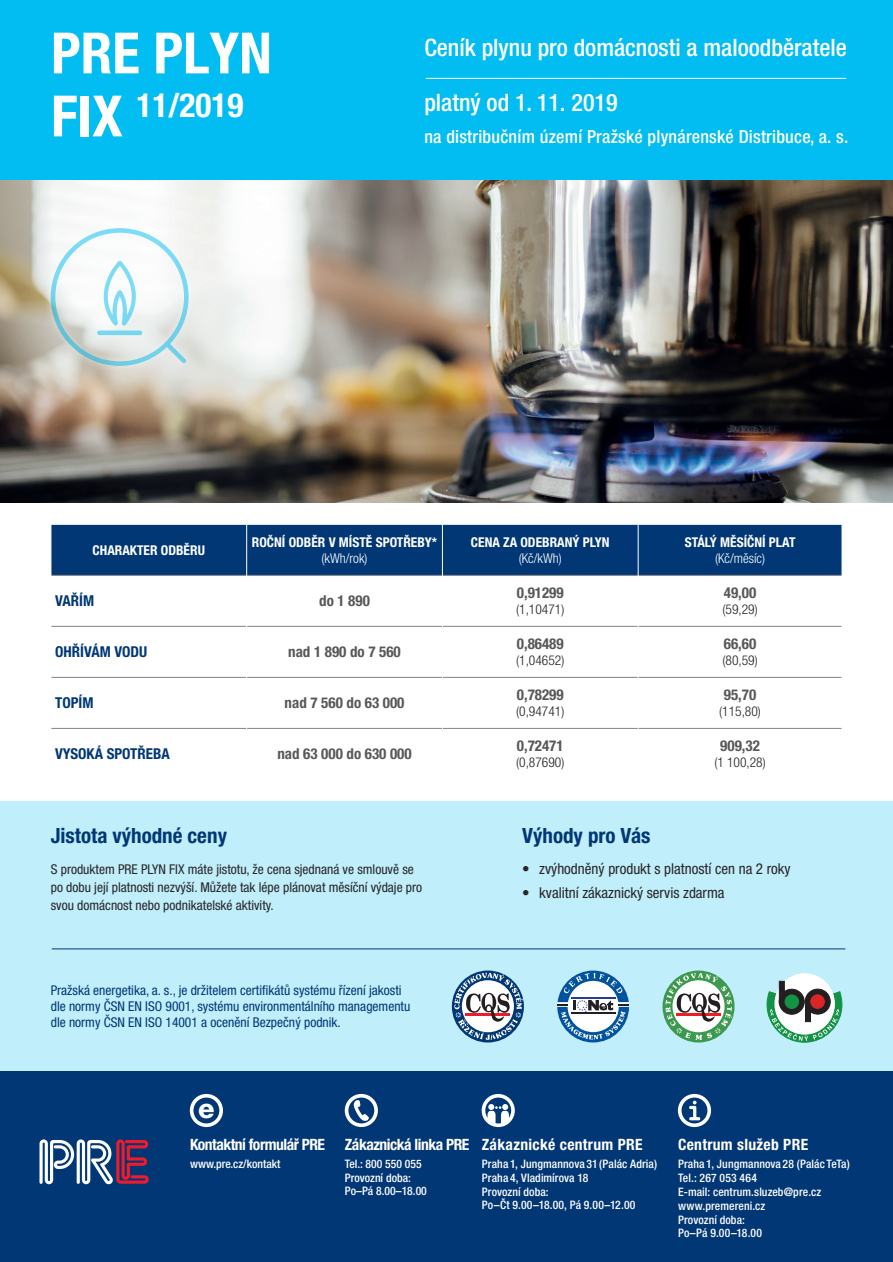
<style>
.page{position:relative;width:893px;height:1262px;background:#fff}
.page>*{position:absolute;margin:0;border:0;box-sizing:border-box;transform-origin:0 0}
.t1{font:700 condensed 57px "Helvetica Neue LT Pro";color:#fff}
.t2{font:700 condensed 33.3px "Helvetica Neue LT Pro";color:#fff}
.t3{font:800 27px "Helvetica Neue LT Pro";color:#fff}
.t4{font:500 condensed 24px "Helvetica Neue LT Pro";color:#fff}
.t5{font:700 condensed 21px "Helvetica Neue LT Pro";color:#013775}
.t6{font:500 condensed 18px "Helvetica Neue LT Pro";letter-spacing:.01em;color:#fff}
.t7{font:700 condensed 15.6px "Helvetica Neue LT Pro";letter-spacing:-.03em;color:#fff}
.t8{font:700 condensed 15.6px "Helvetica Neue LT Pro";letter-spacing:.02em;color:#fff}
.t9{font:700 condensed 15px "Helvetica Neue LT Pro";color:#57585a}
.t10{font:condensed 15px "Helvetica Neue LT Pro";color:#282526}
.t11{font:700 condensed 15px "Helvetica Neue LT Pro";color:#013775}
.t12{font:condensed 13.5px/16.2px "Helvetica Neue LT Pro";color:#013775}
.t13{font:condensed 13.5px/18px "Helvetica Neue LT Pro";color:#282526}
.t14{font:700 condensed 13.5px "Helvetica Neue LT Pro";color:#fff}
.t15{font:300 condensed 13.5px "Helvetica Neue LT Pro";color:#231f20}
.t16{font:300 condensed 13.5px "Helvetica Neue LT Pro";color:#fff}
.t17{font:500 condensed 11.7px/14px "Helvetica Neue LT Pro";letter-spacing:.005em;color:#fff}
.s1{font-size:57px}
</style>
<div class="page">
<div style="left:0;top:0;width:892px;height:180px;background:#01bdf2"></div>
<div style="left:0;top:801px;width:892px;height:461px;background:#c0eefb"></div>
<div style="left:52px;top:525px;width:789px;height:50px;background:#013775"></div>
<hr style="left:51px;top:575px;width:195px;height:1px;background:#808285">
<hr style="left:247px;top:575px;width:195px;height:1px;background:#808285">
<hr style="left:442px;top:575px;width:195px;height:1px;background:#808285">
<hr style="left:638px;top:575px;width:203px;height:1px;background:#808285">
<hr style="left:51px;top:626px;width:195px;height:1px;background:#808285">
<hr style="left:247px;top:626px;width:195px;height:1px;background:#808285">
<hr style="left:442px;top:626px;width:195px;height:1px;background:#808285">
<hr style="left:638px;top:626px;width:203px;height:1px;background:#808285">
<hr style="left:51px;top:677px;width:195px;height:1px;background:#808285">
<hr style="left:247px;top:677px;width:195px;height:1px;background:#808285">
<hr style="left:442px;top:677px;width:195px;height:1px;background:#808285">
<hr style="left:638px;top:677px;width:203px;height:1px;background:#808285">
<hr style="left:51px;top:728px;width:195px;height:1px;background:#808285">
<hr style="left:247px;top:728px;width:195px;height:1px;background:#808285">
<hr style="left:442px;top:728px;width:195px;height:1px;background:#808285">
<hr style="left:638px;top:728px;width:203px;height:1px;background:#808285">
<hr style="left:246px;top:524px;width:1px;height:51px;background:#fff">
<hr style="left:442px;top:524px;width:1px;height:51px;background:#fff">
<hr style="left:637px;top:524px;width:1px;height:51px;background:#fff">
<hr style="left:51px;top:575px;width:1px;height:51px;background:#fff">
<hr style="left:442px;top:575px;width:1px;height:51px;background:#fff">
<hr style="left:51px;top:626px;width:1px;height:51px;background:#fff">
<hr style="left:442px;top:626px;width:1px;height:51px;background:#fff">
<hr style="left:51px;top:677px;width:1px;height:51px;background:#fff">
<hr style="left:442px;top:677px;width:1px;height:51px;background:#fff">
<hr style="left:51px;top:728px;width:1px;height:51px;background:#fff">
<hr style="left:442px;top:728px;width:1px;height:51px;background:#fff">
<img style="left:0;top:180px;width:892px;height:322px">
<hr style="left:426px;top:78px;width:420px;height:1px;background:#fff">
<hr style="left:52px;top:948px;width:793px;height:1px;background:#013775">
<svg style="left:453px;top:972px;width:69px;height:68px;background:#96a7bc"></svg>
<div style="left:662px;top:971px;width:72px;height:71px;background:#3c994e;border-radius:50%"></div>
<svg style="left:664px;top:973px;width:68px;height:67px"></svg>
<svg style="left:557px;top:971px;width:72px;height:71px"></svg>
<hr style="left:570px;top:997px;width:45px;height:2px;background:#253f8e">
<hr style="left:570px;top:1013px;width:45px;height:1px;background:#231f20">
<div style="left:774px;top:974px;width:60px;height:60px;background:#fff;border-radius:50%"></div>
<svg style="left:766px;top:981px;width:76px;height:62px"></svg>
<div style="left:43px;top:220px;width:153px;height:154px;background:#fff;opacity:.75"></div>
<svg style="left:51px;top:228px;width:137px;height:138px"></svg>
<div style="left:0;top:1072px;width:892px;height:190px;background:#013775"></div>
<svg style="left:344px;top:1094px;width:34px;height:33px"></svg>
<svg style="left:481px;top:1094px;width:33px;height:33px"></svg>
<svg style="left:677px;top:1094px;width:34px;height:33px"></svg>
<svg style="left:190px;top:1094px;width:33px;height:33px"></svg>
<svg style="left:39px;top:1139px;width:110px;height:46px"></svg>
<h1 class="t1" style="left:51px;top:19px;width:222px">PRE PLYN</h1>
<h2 class="t2" style="left:51px;top:85px;width:194px"><span class="s1">FIX</span> 11/2019</h2>
<h3 class="t4" style="left:424px;top:33px;width:424px">Ceník plynu pro domácnosti a maloodběratele</h3>
<h3 class="t4" style="left:424px;top:89px;width:195px">platný od 1. 11. 2019</h3>
<h3 class="t6" style="left:424px;top:126px;width:425px">na distribučním území Pražské plynárenské Distribuce, a. s.</h3>
<p class="t14" style="left:93px;top:542px;width:114px">CHARAKTER ODBĚRU</p>
<p class="t14" style="left:252px;top:534px;width:187px">ROČNÍ ODBĚR V MÍSTĚ SPOTŘEBY*</p>
<p class="t16" style="left:321px;top:550px;width:47px">(kWh/rok)</p>
<p class="t11" style="left:55px;top:592px;width:40px">VAŘÍM</p>
<p class="t9" style="left:319px;top:592px;width:52px">do 1 890</p>
<p class="t11" style="left:55px;top:643px;width:93px">OHŘÍVÁM VODU</p>
<p class="t9" style="left:288px;top:643px;width:114px">nad 1 890 do 7 560</p>
<p class="t11" style="left:55px;top:694px;width:40px">TOPÍM</p>
<p class="t9" style="left:284px;top:694px;width:121px">nad 7 560 do 63 000</p>
<p class="t11" style="left:55px;top:745px;width:116px">VYSOKÁ SPOTŘEBA</p>
<p class="t9" style="left:277px;top:745px;width:136px">nad 63 000 do 630 000</p>
<h3 class="t5" style="left:51px;top:823px;width:178px">Jistota výhodné ceny</h3>
<p class="t13" style="left:51px;top:860px;width:373px">S produktem PRE PLYN FIX máte jistotu, že cena sjednaná ve smlouvě se po dobu její platnosti nezvýší. Můžete tak lépe plánovat měsíční výdaje pro svou domácnost nebo podnikatelské aktivity.</p>
<p class="t12" style="left:51px;top:982px;width:361px">Pražská energetika, a. s., je držitelem certifikátů systému řízení jakosti dle normy ČSN EN ISO 9001, systému environmentálního managementu dle normy ČSN EN ISO 14001 a ocenění Bezpečný podnik.</p>
<h3 class="t3" style="left:198px;top:1092px;width:18px">e</h3>
<p class="t14" style="left:471px;top:534px;width:140px">CENA ZA ODEBRANÝ PLYN</p>
<p class="t16" style="left:518px;top:550px;width:44px">(Kč/kWh)</p>
<p class="t14" style="left:684px;top:534px;width:112px">STÁLÝ MĚSÍČNÍ PLAT</p>
<p class="t16" style="left:715px;top:550px;width:51px">(Kč/měsíc)</p>
<p class="t9" style="left:516px;top:584px;width:48px">0,91299</p>
<p class="t15" style="left:516px;top:602px;width:50px">(1,10471)</p>
<p class="t9" style="left:723px;top:584px;width:34px">49,00</p>
<p class="t15" style="left:722px;top:602px;width:37px">(59,29)</p>
<p class="t9" style="left:516px;top:635px;width:48px">0,86489</p>
<p class="t15" style="left:516px;top:653px;width:50px">(1,04652)</p>
<p class="t9" style="left:723px;top:635px;width:34px">66,60</p>
<p class="t15" style="left:722px;top:653px;width:37px">(80,59)</p>
<p class="t9" style="left:516px;top:686px;width:48px">0,78299</p>
<p class="t15" style="left:516px;top:704px;width:50px">(0,94741)</p>
<p class="t9" style="left:723px;top:686px;width:34px">95,70</p>
<p class="t15" style="left:719px;top:704px;width:43px">(115,80)</p>
<p class="t9" style="left:516px;top:737px;width:48px">0,72471</p>
<p class="t15" style="left:516px;top:755px;width:50px">(0,87690)</p>
<p class="t9" style="left:720px;top:737px;width:41px">909,32</p>
<p class="t15" style="left:714px;top:755px;width:53px">(1 100,28)</p>
<h3 class="t5" style="left:522px;top:823px;width:130px">Výhody pro Vás</h3>
<p class="t10" style="left:522px;top:860px;width:270px">• zvýhodněný produkt s platností cen na 2 roky</p>
<p class="t10" style="left:522px;top:884px;width:204px">• kvalitní zákaznický servis zdarma</p>
<h3 class="t7" style="left:190px;top:1135px;width:136px">Kontaktní formulář PRE</h3>
<p class="t17" style="left:190px;top:1156px;width:92px">www.pre.cz/kontakt</p>
<h3 class="t7" style="left:345px;top:1135px;width:126px">Zákaznická linka PRE</h3>
<p class="t17" style="left:345px;top:1157px;width:83px">Tel.: 800 550 055<br>Provozní doba:<br>Po–Pá 8.00–18.00</p>
<h3 class="t8" style="left:481px;top:1135px;width:162px">Zákaznické centrum PRE</h3>
<p class="t17" style="left:481px;top:1157px;width:177px">Praha 1, Jungmannova 31 (Palác Adria)<br>Praha 4, Vladimírova 18<br>Provozní doba:<br>Po–Čt 9.00–18.00, Pá 9.00–12.00</p>
<h3 class="t8" style="left:678px;top:1135px;width:131px">Centrum služeb PRE</h3>
<p class="t17" style="left:678px;top:1156px;width:173px">Praha 1, Jungmannova 28 (Palác TeTa)<br>Tel.: 267 053 464<br>E-mail: centrum.sluzeb@pre.cz www.premereni.cz<br>Provozní doba:<br>Po–Pá 9.00–18.00</p>
</div>
